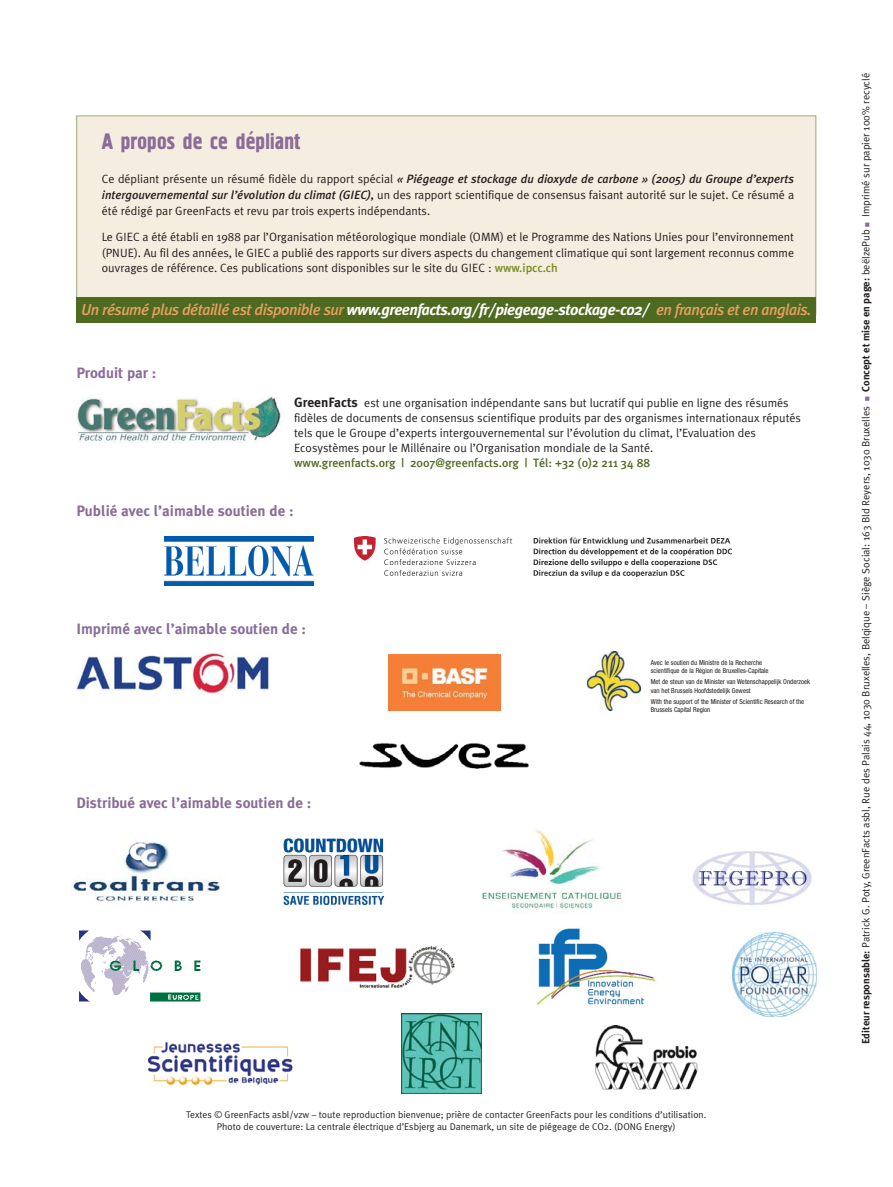
<style>
.page{position:relative;width:893px;height:1187px;background:#fff}
.page>*{position:absolute;margin:0;border:0;box-sizing:border-box;transform-origin:0 0}
.t1{font:22.5px "Pollock C1";color:#896c98}
.t2{font:italic 500 15.75px "Meta Plus";letter-spacing:-.035em;color:#e99f62}
.t3{font:700 15px "Meta Plus";color:#896c98}
.t4{font:12px/15.8px "Meta Plus Normal";color:#231f20}
.t5{font:italic 500 12px "Meta Plus";color:#231f20}
.t6{font:500 12px "Meta Plus";color:#4e6a20}
.t7{font:10.5px "Meta Plus Normal";color:#231f20}
.t8{font:9.75px/12px "Meta Plus Normal";color:#231f20;text-align:center}
.t9{font:condensed 6.75px/8.2px "Helvetica Neue";color:#231f20}
.s1{font-family:"Meta Plus Normal";font-weight:400;font-style:normal}
.s2{font-family:"Meta Plus";font-weight:500;font-style:italic}
.s3{font-family:"Meta Plus";font-weight:500;color:#738c1f}
.s4{font-weight:700;color:#fff}
.s5{font-family:"Meta Plus";font-weight:700;font-size:13.5px}
.s6{font-family:"Meta Plus";font-weight:700}
.s7{color:#896c98}
</style>
<div class="page">
<div style="left:77px;top:116px;width:739px;height:199px;background:#f6ede1"></div>
<div style="left:76px;top:297px;width:740px;height:26px;background:#4e6a20"></div>
<img style="left:587px;top:651px;width:53px;height:59px">
<img style="left:359px;top:743px;width:170px;height:26px">
<img style="left:76px;top:652px;width:193px;height:42px">
<img style="left:284px;top:838px;width:99px;height:68px">
<img style="left:401px;top:1013px;width:81px;height:80px">
<img style="left:482px;top:829px;width:140px;height:80px">
<img style="left:147px;top:1042px;width:146px;height:43px">
<img style="left:595px;top:1025px;width:103px;height:65px">
<img style="left:732px;top:932px;width:84px;height:84px">
<img style="left:536px;top:928px;width:121px;height:78px">
<img style="left:300px;top:945px;width:154px;height:42px">
<img style="left:79px;top:930px;width:122px;height:72px">
<img style="left:389px;top:654px;width:111px;height:56px">
<img style="left:77px;top:397px;width:205px;height:46px">
<img style="left:165px;top:536px;width:149px;height:49px">
<img style="left:355px;top:536px;width:377px;height:40px">
<img style="left:71px;top:841px;width:151px;height:61px">
<img style="left:692px;top:851px;width:120px;height:54px">
<h1 class="t1" style="left:102px;top:133px;width:200px">A propos de ce depliant</h1>
<p class="t5" style="left:102px;top:174px;width:694px"><span class="s1">Ce dépliant présente un résumé fidèle du rapport spécial</span> « Piégeage et stockage du dioxyde de carbone » (2005) du Groupe d’experts</p>
<p class="t4" style="left:102px;top:188px;width:694px"><span class="s2">intergouvernemental sur l’évolution du climat (GIEC),</span> un des rapport scientifique de consensus faisant autorité sur le sujet. Ce résumé a été rédigé par GreenFacts et revu par trois experts indépendants.</p>
<p class="t4" style="left:102px;top:230px;width:694px;text-align:justify">Le GIEC a été établi en 1988 par l’Organisation météorologique mondiale (OMM) et le Programme des Nations Unies pour l’environnement (PNUE). Au fil des années, le GIEC a publié des rapports sur divers aspects du changement climatique qui sont largement reconnus comme ouvrages de référence. Ces publications sont disponibles sur le site du GIEC : <span class="s3">www.ipcc.ch</span></p>
<h2 class="t2" style="left:81px;top:302px;width:731px">Un résumé plus détaillé est disponible sur <span class="s4">www.greenfacts.org/fr/piegeage-stockage-co2/</span> en français et en anglais.</h2>
<p class="t3" style="left:76px;top:367px;width:82px">Produit par :</p>
<p class="t4" style="left:294px;top:396px;width:508px;line-height:15px"><span class="s5">GreenFacts</span> est une organisation indépendante sans but lucratif qui publie en ligne des résumés fidèles de documents de consensus scientifique produits par des organismes internationaux réputés tels que le Groupe d’experts intergouvernemental sur l’évolution du climat, l’Evaluation des Ecosystèmes pour le Millénaire ou l’Organisation mondiale de la Santé.</p>
<p class="t6" style="left:294px;top:457px;width:358px">www.greenfacts.org | 2007@greenfacts.org | Tél: +32 (0)2 211 34 88</p>
<p class="t3" style="left:76px;top:504px;width:219px">Publié avec l’aimable soutien de :</p>
<p class="t3" style="left:76px;top:622px;width:231px">Imprimé avec l’aimable soutien de :</p>
<p class="t3" style="left:76px;top:796px;width:237px">Distribué avec l’aimable soutien de :</p>
<p class="t9" style="left:651px;top:659px;width:119px">Avec le soutien du Ministre de la Recherche scientifique de la Région de Bruxelles-Capitale</p>
<p class="t9" style="left:651px;top:678px;width:161px">Met de steun van de Minister van Wetenschappelijk Onderzoek van het Brussels Hoofdstedelijk Gewest</p>
<p class="t9" style="left:651px;top:697px;width:155px">With the support of the Minister of Scientific Research of the<br>Brussels Capital Region</p>
<p class="t8" style="left:186px;top:1109px;width:522px">Textes © GreenFacts asbl/vzw – toute reproduction bienvenue; prière de contacter GreenFacts pour les conditions d’utilisation.<br>Photo de couverture: La centrale électrique d’Esbjerg au Danemark, un site de piégeage de CO2. (DONG Energy)</p>
<p class="t7" style="left:862px;top:1044px;width:972px;rotate:-90deg"><span class="s6">Editeur responsable:</span> Patrick G. Poty, GreenFacts asbl, Rue des Palais 44, 1030 Bruxelles, Belqique – Siège Social: 163 Bld Reyers, 1030 Bruxelles <span class="s7">■</span> <span class="s6">Concept et mise en page:</span> beëlzePub <span class="s7">■</span> Imprimé sur papier 100% recyclé</p>
</div>
